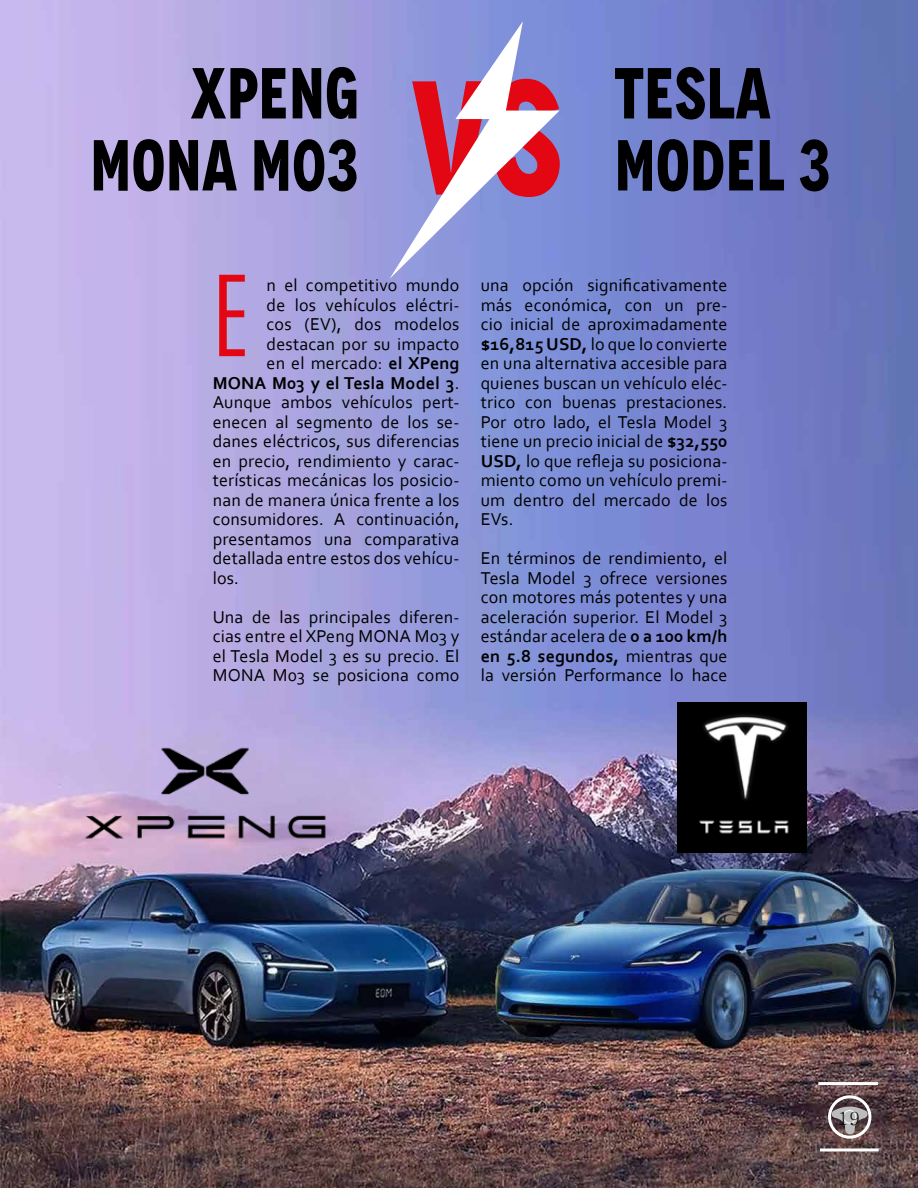
<style>
.page{position:relative;width:918px;height:1188px;background:#fff}
.page>*{position:absolute;margin:0;border:0;box-sizing:border-box;transform-origin:0 0}
.t1{font:700 condensed 162px "Novecento";color:#e30613;scale:.9 1}
.t2{font:300 condensed 108px "Futura";color:#e30613}
.t3{font:700 condensed 72px/72px "Novecento";color:#000;text-align:right;scale:.9 1}
.t4{font:18px/19.5px "Corbel";letter-spacing:.01em;color:#000;text-align:justify}
.t5{font:700 18px "Corbel";letter-spacing:.01em;color:#000}
.t6{font:500 18px "Adobe Myungjo Std";color:#000}
.s1{font-weight:700}
.s2{font-weight:400}
</style>
<div class="page">
<img style="left:0;top:0;width:918px;height:1188px">
<div style="left:828px;top:1095px;width:43px;height:44px;border:3px solid #fff;border-radius:50%"></div>
<hr style="left:818px;top:1082px;width:60px;height:3px;background:#fff">
<hr style="left:820px;top:1148px;width:59px;height:3px;background:#fff">
<svg style="left:829px;top:1101px;width:41px;height:34px"></svg>
<div style="left:843px;top:1110px;width:13px;height:13px;border:1px solid #fff;border-radius:50%"></div>
<svg style="left:390px;top:21px;width:170px;height:258px"></svg>
<img style="left:77px;top:721px;width:255px;height:144px">
<img style="left:677px;top:702px;width:129px;height:151px">
<h3 class="t3" style="left:90px;top:58px;width:300px">XPENG<br>MONA M03</h3>
<h1 class="t1" style="left:411px;top:38px;width:170px">VS</h1>
<h3 class="t3" style="left:614px;top:58px;width:176px">TESLA</h3>
<h3 class="t3" style="left:614px;top:130px;width:242px">MODEL 3</h3>
<h2 class="t2" style="left:213px;top:252px;width:38px">E</h2>
<p class="t4" style="left:267px;top:275px;width:194px">n el competitivo mundo</p>
<p class="t4" style="left:267px;top:295px;width:194px">de los vehículos eléctri-</p>
<p class="t4" style="left:267px;top:314px;width:194px">cos (EV), dos modelos</p>
<p class="t4" style="left:267px;top:334px;width:194px">destacan por su impacto</p>
<p class="t4" style="left:267px;top:353px;width:194px">en el mercado: <span class="s1">el XPeng</span></p>
<p class="t5" style="left:213px;top:372px;width:248px">MONA M03 y el Tesla Model 3<span class="s2">.</span></p>
<p class="t4" style="left:213px;top:392px;width:248px">Aunque ambos vehículos pert-</p>
<p class="t4" style="left:213px;top:412px;width:248px">enecen al segmento de los se-</p>
<p class="t4" style="left:213px;top:431px;width:248px">danes eléctricos, sus diferencias</p>
<p class="t4" style="left:213px;top:451px;width:248px">en precio, rendimiento y carac-</p>
<p class="t4" style="left:213px;top:470px;width:248px">terísticas mecánicas los posicio-</p>
<p class="t4" style="left:213px;top:490px;width:248px">nan de manera única frente a los</p>
<p class="t4" style="left:213px;top:509px;width:248px">consumidores. A continuación,</p>
<p class="t4" style="left:213px;top:529px;width:248px">presentamos una comparativa</p>
<p class="t4" style="left:213px;top:548px;width:248px">detallada entre estos dos vehícu-</p>
<p class="t4" style="left:213px;top:568px;width:28px">los.</p>
<p class="t4" style="left:213px;top:607px;width:248px">Una de las principales diferen&shy;cias entre el XPeng MONA M03 y el Tesla Model 3 es su precio. El MONA M03 se posiciona como</p>
<p class="t4" style="left:481px;top:275px;width:248px">una opción significativamente más económica, con un pre&shy;cio inicial de aproximadamente <span class="s1">$16,815 USD,</span> lo que lo convierte en una alternativa accesible para quienes buscan un vehículo eléc&shy;trico con buenas prestaciones.<br>Por otro lado, el Tesla Model 3 tiene un precio inicial de <span class="s1">$32,550<br>USD,</span> lo que refleja su posiciona&shy;miento como un vehículo premi&shy;um dentro del mercado de los EVs.</p>
<p class="t4" style="left:481px;top:548px;width:248px">En términos de rendimiento, el Tesla Model 3 ofrece versiones con motores más potentes y una aceleración superior. El Model 3 estándar acelera de <span class="s1">0 a 100 km/h en 5.8 segundos,</span> mientras que la versión Performance lo hace</p>
<p class="t6" style="left:838px;top:1109px;width:24px">19</p>
</div>
